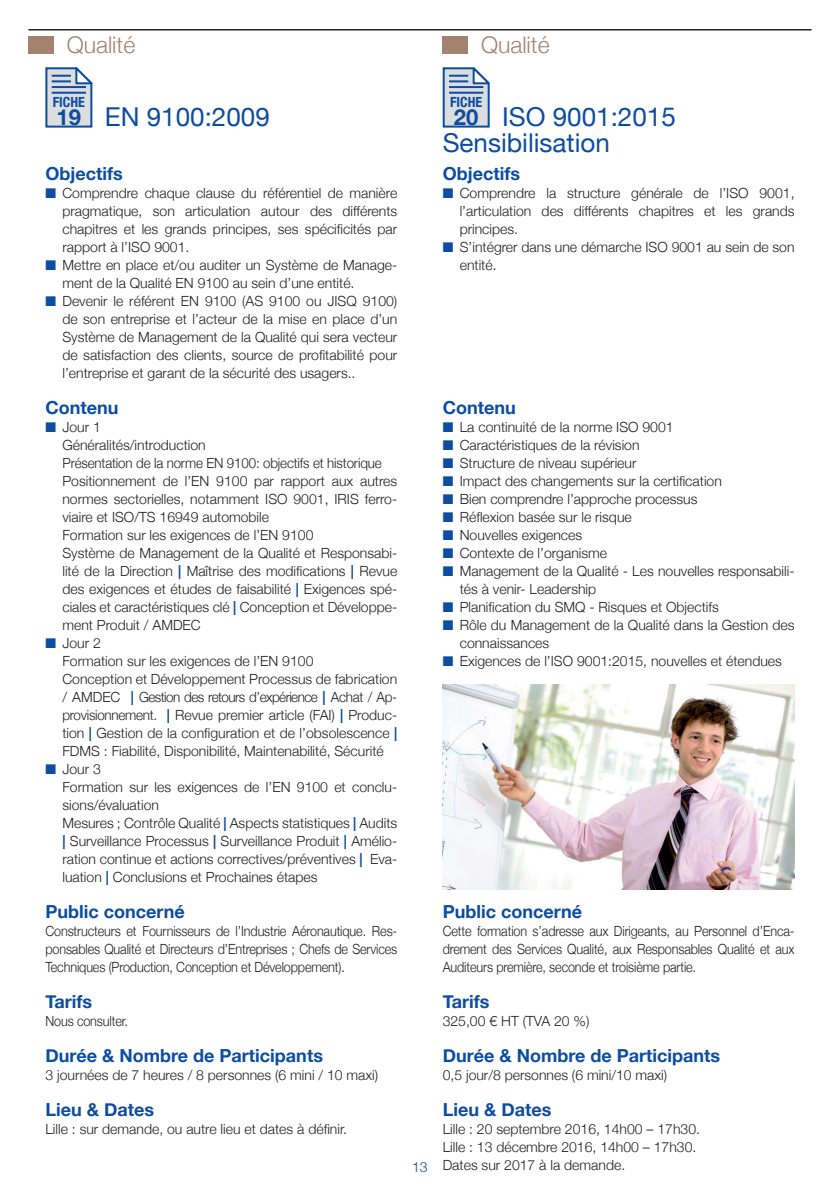
<style>
.page{position:relative;width:840px;height:1191px;background:#fff}
.page>*{position:absolute;margin:0;border:0;box-sizing:border-box;transform-origin:0 0}
.t1{font:26px/26px "Helvetica Neue";color:#0d4da1}
.t2{font:300 23px "Helvetica Neue";color:#a4836e}
.t3{font:700 22px "Helvetica Neue";color:#0d4da1}
.t4{font:700 18px "Helvetica Neue";color:#0d4da1}
.t5{font:300 14px/18px "Helvetica Neue";color:#231f20}
.t6{font:300 14px/18px "Helvetica Neue";color:#231f20;text-align:justify;scale:.9 1}
.t7{font:700 condensed 14px "Helvetica Neue";color:#0d4da1}
.t8{font:300 14px "Helvetica Neue";color:#0d4da1}
.s1{font-weight:300;font-size:14px;color:#fff}
.s2{color:#0d4da1}
.s3{font-weight:700;color:#0d4da1}
</style>
<div class="page">
<hr style="left:28px;top:29px;width:783px;height:2px;background:#231f20">
<div style="left:28px;top:37px;width:26px;height:17px;background:#a4836e"></div>
<div style="left:442px;top:37px;width:26px;height:17px;background:#a4836e"></div>
<svg style="left:45px;top:67px;width:48px;height:61px;background:#afbfd3"></svg>
<svg style="left:442px;top:67px;width:48px;height:61px;background:#afbfd3"></svg>
<img style="left:442px;top:684px;width:352px;height:205px">
<h2 class="t2" style="left:67px;top:27px;width:70px">Qualité</h2>
<h2 class="t2" style="left:480px;top:27px;width:70px">Qualité</h2>
<p class="t7" style="left:53px;top:90px;width:34px">FICHE</p>
<h3 class="t3" style="left:57px;top:100px;width:26px">19</h3>
<p class="t7" style="left:450px;top:90px;width:34px">FICHE</p>
<h3 class="t3" style="left:453px;top:100px;width:26px">20</h3>
<h1 class="t1" style="left:45px;top:105px;width:226px"><span class="s1">Fiche 19</span> EN 9100:2009</h1>
<h1 class="t1" style="left:442px;top:105px;width:234px"><span class="s1">Fiche 20</span> ISO 9001:2015<br>Sensibilisation</h1>
<p class="t4" style="left:442px;top:159px;width:79px">Objectifs</p>
<p class="t5" style="left:459px;top:183px;width:336px;text-align:justify;text-indent:-17px"><span class="s2">■</span> Comprendre la structure générale de l’ISO 9001, l’articulation des différents chapitres et les grands principes.</p>
<p class="t5" style="left:459px;top:237px;width:336px;text-indent:-17px"><span class="s2">■</span> S’intégrer dans une démarche ISO 9001 au sein de son entité.</p>
<p class="t4" style="left:45px;top:159px;width:79px">Objectifs</p>
<p class="t5" style="left:62px;top:183px;width:336px;text-align:justify;text-indent:-17px"><span class="s2">■</span> Comprendre chaque clause du référentiel de manière pragmatique, son articulation autour des différents chapitres et les grands principes, ses spécificités par rapport à l’ISO 9001.</p>
<p class="t5" style="left:62px;top:255px;width:336px;text-indent:-17px"><span class="s2">■</span> Mettre en place et/ou auditer un Système de Manage&shy;ment de la Qualité EN 9100 au sein d’une entité.</p>
<p class="t5" style="left:62px;top:291px;width:336px;text-align:justify;text-indent:-17px"><span class="s2">■</span> Devenir le référent EN 9100 (AS 9100 ou JISQ 9100) de son entreprise et l’acteur de la mise en place d’un Système de Management de la Qualité qui sera vecteur de satisfaction des clients, source de profitabilité pour l’entreprise et garant de la sécurité des usagers..</p>
<p class="t4" style="left:45px;top:393px;width:75px">Contenu</p>
<p class="t5" style="left:62px;top:417px;width:336px;text-indent:-17px"><span class="s2">■</span> Jour 1<br>Généralités/introduction<br>Présentation de la norme EN 9100: objectifs et historique Positionnement de l’EN 9100 par rapport aux autres normes sectorielles, notamment ISO 9001, IRIS ferro&shy;viaire et ISO/TS 16949 automobile<br>Formation sur les exigences de l’EN 9100<br>Système de Management de la Qualité et Responsabi&shy;lité de la Direction <span class="s3">|</span> Maîtrise des modifications <span class="s3">|</span> Revue des exigences et études de faisabilité <span class="s3">|</span> Exigences spé&shy;ciales et caractéristiques clé <span class="s3">|</span> Conception et Développe&shy;ment Produit / AMDEC</p>
<p class="t5" style="left:62px;top:633px;width:336px;text-indent:-17px"><span class="s2">■</span> Jour 2<br>Formation sur les exigences de l’EN 9100<br>Conception et Développement Processus de fabrication / AMDEC <span class="s3">|</span> Gestion des retours d’expérience <span class="s3">|</span> Achat / Ap&shy;provisionnement. <span class="s3">|</span> Revue premier article (FAI) <span class="s3">|</span> Produc&shy;tion <span class="s3">|</span> Gestion de la configuration et de l’obsolescence <span class="s3">| </span>FDMS : Fiabilité, Disponibilité, Maintenabilité, Sécurité</p>
<p class="t5" style="left:62px;top:759px;width:336px;text-indent:-17px"><span class="s2">■</span> Jour 3<br>Formation sur les exigences de l’EN 9100 et conclu&shy;sions/évaluation<br>Mesures ; Contrôle Qualité <span class="s3">|</span> Aspects statistiques <span class="s3">|</span> Audits <span class="s3">|</span> Surveillance Processus <span class="s3">|</span> Surveillance Produit <span class="s3">|</span> Amélio&shy;ration continue et actions correctives/préventives <span class="s3">|</span> Eva&shy;luation <span class="s3">|</span> Conclusions et Prochaines étapes</p>
<p class="t4" style="left:45px;top:897px;width:141px">Public concerné</p>
<p class="t6" style="left:45px;top:921px;width:392px">Constructeurs et Fournisseurs de l’Industrie Aéronautique. Res&shy;ponsables Qualité et Directeurs d’Entreprises ; Chefs de Services Techniques (Production, Conception et Développement).</p>
<p class="t4" style="left:45px;top:987px;width:48px">Tarifs</p>
<p class="t6" style="left:45px;top:1011px;width:93px">Nous consulter.</p>
<p class="t4" style="left:45px;top:1041px;width:279px">Durée &amp; Nombre de Participants</p>
<p class="t5" style="left:45px;top:1065px;width:334px">3 journées de 7 heures / 8 personnes (6 mini / 10 maxi)</p>
<p class="t4" style="left:45px;top:1095px;width:110px">Lieu &amp; Dates</p>
<p class="t5" style="left:45px;top:1119px;width:303px">Lille : sur demande, ou autre lieu et dates à définir.</p>
<p class="t4" style="left:442px;top:393px;width:75px">Contenu</p>
<p class="t5" style="left:442px;top:417px;width:232px"><span class="s2">■</span> La continuité de la norme ISO 9001</p>
<p class="t5" style="left:442px;top:435px;width:198px"><span class="s2">■</span> Caractéristiques de la révision</p>
<p class="t5" style="left:442px;top:453px;width:195px"><span class="s2">■</span> Structure de niveau supérieur</p>
<p class="t5" style="left:442px;top:471px;width:280px"><span class="s2">■</span> Impact des changements sur la certification</p>
<p class="t5" style="left:442px;top:489px;width:256px"><span class="s2">■</span> Bien comprendre l’approche processus</p>
<p class="t5" style="left:442px;top:507px;width:190px"><span class="s2">■</span> Réflexion basée sur le risque</p>
<p class="t5" style="left:442px;top:525px;width:141px"><span class="s2">■</span> Nouvelles exigences</p>
<p class="t5" style="left:442px;top:543px;width:166px"><span class="s2">■</span> Contexte de l’organisme</p>
<p class="t5" style="left:459px;top:561px;width:336px;text-indent:-17px"><span class="s2">■</span> Management de la Qualité - Les nouvelles responsabili&shy;tés à venir- Leadership</p>
<p class="t5" style="left:442px;top:597px;width:277px"><span class="s2">■</span> Planification du SMQ - Risques et Objectifs</p>
<p class="t5" style="left:459px;top:615px;width:336px;text-indent:-17px"><span class="s2">■</span> Rôle du Management de la Qualité dans la Gestion des connaissances</p>
<p class="t5" style="left:442px;top:651px;width:340px"><span class="s2">■</span> Exigences de l’ISO 9001:2015, nouvelles et étendues</p>
<p class="t4" style="left:442px;top:897px;width:141px">Public concerné</p>
<p class="t6" style="left:442px;top:921px;width:392px">Cette formation s’adresse aux Dirigeants, au Personnel d’Enca&shy;drement des Services Qualité, aux Responsables Qualité et aux Auditeurs première, seconde et troisième partie.</p>
<p class="t4" style="left:442px;top:987px;width:48px">Tarifs</p>
<p class="t5" style="left:442px;top:1011px;width:148px">325,00 € HT (TVA 20 %)</p>
<p class="t4" style="left:442px;top:1041px;width:279px">Durée &amp; Nombre de Participants</p>
<p class="t5" style="left:442px;top:1065px;width:226px">0,5 jour/8 personnes (6 mini/10 maxi)</p>
<p class="t4" style="left:442px;top:1095px;width:110px">Lieu &amp; Dates</p>
<p class="t5" style="left:442px;top:1119px;width:259px">Lille : 20 septembre 2016, 14h00 – 17h30.<br>Lille : 13 décembre 2016, 14h00 – 17h30.<br>Dates sur 2017 à la demande.</p>
<p class="t8" style="left:412px;top:1156px;width:17px">13</p>
</div>
